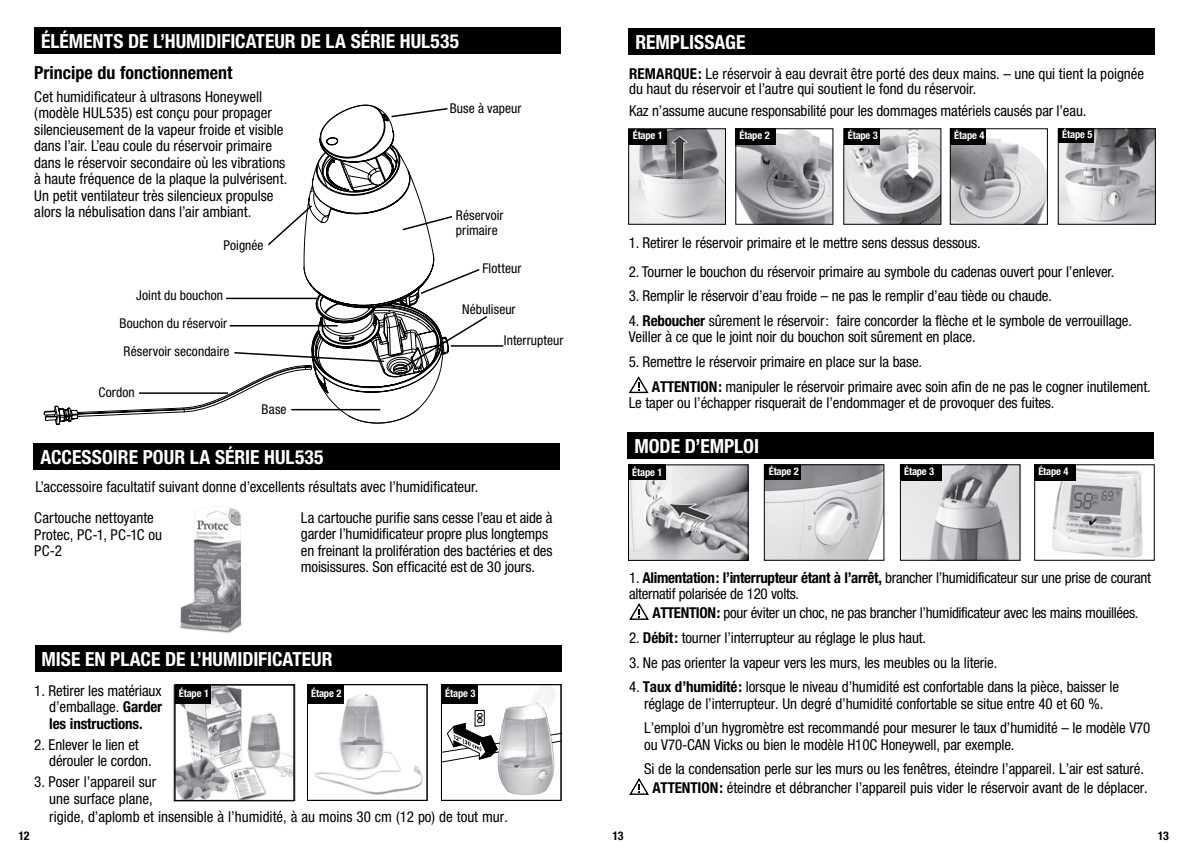
<style>
.page{position:relative;width:1188px;height:864px;background:#fff}
.page>*{position:absolute;margin:0;border:0;box-sizing:border-box;transform-origin:0 0}
.t1{font:700 condensed 19.5px "Helvetica Neue";color:#fff}
.t2{font:700 condensed 18px "Helvetica Neue";color:#000}
.t3{font:condensed 15px/16.5px "Helvetica Neue";letter-spacing:-.01em;color:#000}
.t4{font:condensed 13.5px/15px "Helvetica Neue";letter-spacing:.005em;color:#000}
.t5{font:700 condensed 12px "Helvetica Neue";color:#000}
.t6{font:700 condensed 10.5px "Helvetica Neue";letter-spacing:-.015em;color:#fff}
.s1{font-weight:700}
.s2{font-style:inherit}
</style>
<div class="page">
<img style="left:1060px;top:130px;width:94px;height:93px">
<div style="left:1058px;top:128px;width:98px;height:97px;border:1px solid #000"></div>
<div style="left:1058px;top:128px;width:36px;height:15px;background:#000"></div>
<img style="left:766px;top:466px;width:116px;height:93px">
<div style="left:764px;top:464px;width:120px;height:97px;border:1px solid #000"></div>
<div style="left:629px;top:28px;width:526px;height:27px;background:#000"></div>
<div style="left:628px;top:432px;width:526px;height:27px;background:#000"></div>
<svg style="left:629px;top:376px;width:20px;height:17px"></svg>
<img style="left:630px;top:130px;width:94px;height:93px">
<div style="left:628px;top:128px;width:98px;height:97px;border:1px solid #000"></div>
<div style="left:629px;top:129px;width:38px;height:15px;background:#000"></div>
<img style="left:737px;top:130px;width:94px;height:93px">
<div style="left:735px;top:128px;width:98px;height:97px;border:1px solid #000"></div>
<div style="left:735px;top:128px;width:41px;height:16px;background:#000"></div>
<img style="left:845px;top:130px;width:94px;height:93px">
<div style="left:843px;top:128px;width:98px;height:97px;border:1px solid #000"></div>
<div style="left:844px;top:128px;width:36px;height:16px;background:#000"></div>
<svg style="left:629px;top:603px;width:20px;height:17px"></svg>
<svg style="left:629px;top:778px;width:20px;height:17px"></svg>
<div style="left:765px;top:464px;width:36px;height:16px;background:#000"></div>
<img style="left:952px;top:138px;width:94px;height:85px">
<div style="left:950px;top:128px;width:98px;height:97px;border:1px solid #000"></div>
<div style="left:950px;top:128px;width:36px;height:16px;background:#000"></div>
<img style="left:630px;top:466px;width:116px;height:93px">
<div style="left:628px;top:464px;width:120px;height:97px;border:1px solid #000"></div>
<div style="left:628px;top:464px;width:38px;height:16px;background:#000"></div>
<img style="left:902px;top:466px;width:116px;height:93px">
<div style="left:900px;top:464px;width:120px;height:97px;border:1px solid #000"></div>
<div style="left:900px;top:464px;width:41px;height:16px;background:#000"></div>
<img style="left:1036px;top:468px;width:107px;height:90px">
<div style="left:1034px;top:464px;width:121px;height:97px;border:1px solid #000"></div>
<div style="left:1034px;top:464px;width:42px;height:16px;background:#000"></div>
<img style="left:177px;top:687px;width:115px;height:112px">
<div style="left:174px;top:685px;width:120px;height:116px;border:1px solid #000"></div>
<div style="left:34px;top:27px;width:527px;height:27px;background:#000"></div>
<img style="left:314px;top:694px;width:109px;height:101px">
<div style="left:307px;top:684px;width:120px;height:117px;border:1px solid #000"></div>
<div style="left:307px;top:684px;width:37px;height:20px;background:#000"></div>
<svg style="left:443px;top:710px;width:50px;height:53px"></svg>
<img style="left:493px;top:688px;width:66px;height:107px">
<div style="left:441px;top:684px;width:120px;height:117px;border:1px solid #000"></div>
<div style="left:175px;top:684px;width:120px;height:117px;border:1px solid #000"></div>
<div style="left:175px;top:684px;width:36px;height:20px;background:#000"></div>
<div style="left:35px;top:645px;width:526px;height:27px;background:#000"></div>
<div style="left:34px;top:443px;width:526px;height:27px;background:#000"></div>
<div style="left:441px;top:684px;width:37px;height:20px;background:#000"></div>
<img style="left:179px;top:507px;width:63px;height:126px">
<hr style="left:451px;top:345px;width:52px;height:2px;background:#000">
<svg style="left:44px;top:105px;width:445px;height:320px"></svg>
<hr style="left:226px;top:298px;width:91px;height:1px;background:#000">
<hr style="left:230px;top:325px;width:108px;height:2px;background:#000">
<svg style="left:1089px;top:519px;width:7px;height:6px"></svg>
<h1 class="t1" style="left:41px;top:29px;width:420px">ÉLÉMENTS DE L’HUMIDIFICATEUR DE LA SÉRIE HUL535</h1>
<p class="t2" style="left:34px;top:61px;width:200px">Principe du fonctionnement</p>
<p class="t3" style="left:34px;top:88px;width:254px">Cet humidificateur à ultrasons Honeywell (modèle HUL535) est conçu pour propager silencieusement de la vapeur froide et visible dans l’air. L’eau coule du réservoir primaire dans le réservoir secondaire où les vibrations à haute fréquence de la plaque la pulvérisent.<br>Un petit ventilateur très silencieux propulse alors la nébulisation dans l’air ambiant.</p>
<p class="t4" style="left:224px;top:238px;width:42px">Poignée</p>
<p class="t4" style="left:136px;top:287px;width:88px">Joint du bouchon</p>
<p class="t4" style="left:120px;top:315px;width:109px">Bouchon du réservoir</p>
<p class="t4" style="left:124px;top:343px;width:107px">Réservoir secondaire</p>
<p class="t4" style="left:99px;top:385px;width:38px">Cordon</p>
<p class="t4" style="left:262px;top:402px;width:27px">Base</p>
<h1 class="t1" style="left:40px;top:445px;width:285px">ACCESSOIRE POUR LA SÉRIE HUL535</h1>
<p class="t4" style="left:450px;top:100px;width:73px">Buse à vapeur</p>
<p class="t4" style="left:456px;top:207px;width:49px">Réservoir primaire</p>
<p class="t4" style="left:482px;top:260px;width:40px">Flotteur</p>
<p class="t4" style="left:462px;top:302px;width:55px">Nébuliseur</p>
<p class="t4" style="left:504px;top:333px;width:61px">Interrupteur</p>
<p class="t3" style="left:301px;top:472px;width:253px;line-height:30.5px;text-indent:-266px">L’accessoire facultatif suivant donne d’excellents résultats avec l’humidificateur.<br>La cartouche purifie sans cesse l’eau et aide à</p>
<p class="t3" style="left:301px;top:526px;width:253px">garder l’humidificateur propre plus longtemps en freinant la prolifération des bactéries et des moisissures. Son efficacité est de 30 jours.</p>
<p class="t3" style="left:34px;top:509px;width:129px">Cartouche nettoyante<br>Protec, PC-1, PC-1C ou<br>PC-2</p>
<h1 class="t1" style="left:42px;top:648px;width:293px">MISE EN PLACE DE L’HUMIDIFICATEUR</h1>
<p class="t3" style="left:49px;top:682px;width:114px;text-align:justify;text-indent:-15px">1. Retirer les matériaux d’emballage. <span class="s1">Garder les instructions.</span></p>
<p class="t3" style="left:49px;top:736px;width:104px;text-indent:-15px">2. Enlever le lien et dérouler le cordon.</p>
<p class="t3" style="left:34px;top:774px;width:123px;text-align:right">3. Poser l’appareil sur une surface plane,</p>
<p class="t3" style="left:49px;top:808px;width:460px">rigide, d’aplomb et insensible à l’humidité, à au moins 30 cm (12 po) de tout mur.</p>
<p class="t6" style="left:179px;top:686px;width:32px">Étape 1</p>
<p class="t6" style="left:311px;top:686px;width:32px">Étape 2</p>
<p class="t6" style="left:445px;top:686px;width:32px">Étape 3</p>
<h1 class="t1" style="left:635px;top:30px;width:112px">REMPLISSAGE</h1>
<p class="t3" style="left:629px;top:66px;width:517px;line-height:15px"><span class="s1">REMARQUE:</span> Le réservoir à eau devrait être porté des deux mains. – une qui tient la poignée du haut du réservoir et l’autre qui soutient le fond du réservoir.</p>
<p class="t3" style="left:629px;top:102px;width:459px">Kaz n’assume aucune responsabilité pour les dommages matériels causés par l’eau.</p>
<p class="t6" style="left:633px;top:129px;width:32px">Étape 1</p>
<p class="t6" style="left:740px;top:129px;width:32px">Étape 2</p>
<p class="t6" style="left:848px;top:129px;width:32px">Étape 3</p>
<p class="t6" style="left:954px;top:129px;width:32px">Étape 4</p>
<p class="t6" style="left:1062px;top:128px;width:32px">Étape 5</p>
<p class="t3" style="left:629px;top:234px;width:354px">1. Retirer le réservoir primaire et le mettre sens dessus dessous.</p>
<p class="t3" style="left:629px;top:263px;width:487px">2. Tourner le bouchon du réservoir primaire au symbole du cadenas ouvert pour l’enlever.</p>
<p class="t3" style="left:629px;top:288px;width:425px">3. Remplir le réservoir d’eau froide – ne pas le remplir d’eau tiède ou chaude.</p>
<p class="t3" style="left:629px;top:312px;width:505px">4. <span class="s1">Reboucher</span> sûrement le réservoir: faire concorder la flèche et le symbole de verrouillage.<br>Veiller à ce que le joint noir du bouchon soit sûrement en place.</p>
<p class="t3" style="left:652px;top:349px;width:500px;line-height:24.6px;text-indent:-23px">5. Remettre le réservoir primaire en place sur la base.<br><span class="s1">ATTENTION:</span> manipuler le réservoir primaire avec soin afin de ne pas le cogner inutilement.</p>
<p class="t3" style="left:629px;top:394px;width:427px">Le taper ou l’échapper risquerait de l’endommager et de provoquer des fuites.</p>
<h1 class="t1" style="left:634px;top:434px;width:126px">MODE D’EMPLOI</h1>
<p class="t6" style="left:769px;top:465px;width:32px">Étape 2</p>
<p class="t6" style="left:632px;top:466px;width:32px">Étape <span class="s2">1</span></p>
<p class="t6" style="left:904px;top:465px;width:32px">Étape 3</p>
<p class="t6" style="left:1038px;top:465px;width:32px">Étape 4</p>
<p class="t3" style="left:629px;top:569px;width:523px">1. <span class="s1">Alimentation: l’interrupteur étant à l’arrêt,</span> brancher l’humidificateur sur une prise de courant alternatif polarisée de 120 volts.</p>
<p class="t3" style="left:652px;top:605px;width:488px"><span class="s1">ATTENTION:</span> pour éviter un choc, ne pas brancher l’humidificateur avec les mains mouillées.</p>
<p class="t3" style="left:629px;top:629px;width:299px">2. <span class="s1">Débit:</span> tourner l’interrupteur au réglage le plus haut.</p>
<p class="t3" style="left:629px;top:654px;width:370px">3. Ne pas orienter la vapeur vers les murs, les meubles ou la literie.</p>
<p class="t3" style="left:629px;top:679px;width:491px;text-align:center">4. <span class="s1">Taux d’humidité:</span> lorsque le niveau d’humidité est confortable dans la pièce, baisser le réglage de l’interrupteur. Un degré d’humidité confortable se situe entre 40 et 60 %.</p>
<p class="t3" style="left:644px;top:720px;width:508px">L’emploi d’un hygromètre est recommandé pour mesurer le taux d’humidité – le modèle V70 ou V70-CAN Vicks ou bien le modèle H10C Honeywell, par exemple.</p>
<p class="t3" style="left:644px;top:759px;width:505px;line-height:19px;text-align:center">Si de la condensation perle sur les murs ou les fenêtres, éteindre l’appareil. L’air est saturé.<br><span class="s1">ATTENTION:</span> éteindre et débrancher l’appareil puis vider le réservoir avant de le déplacer.</p>
<p class="t5" style="left:19px;top:828px;width:13px">12</p>
<p class="t5" style="left:613px;top:828px;width:13px">13</p>
<p class="t5" style="left:1158px;top:828px;width:13px">13</p>
</div>
